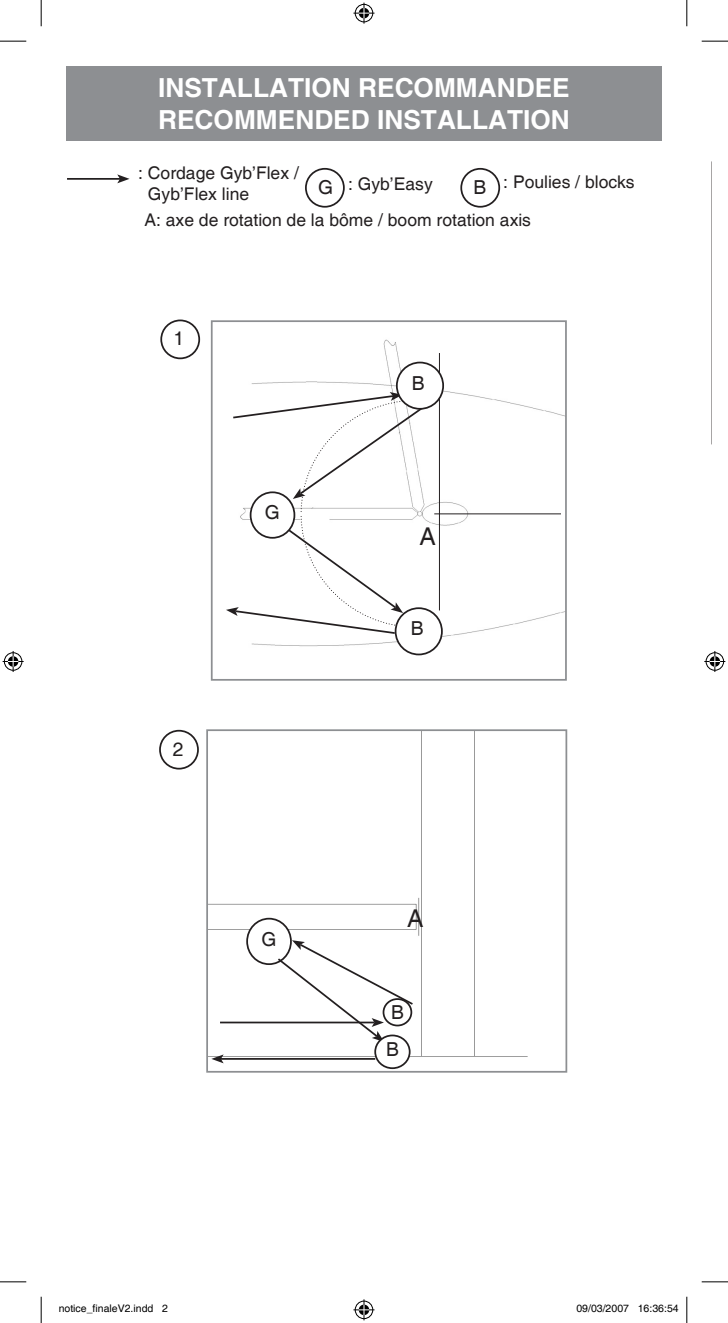
<style>
.page{position:relative;width:728px;height:1323px;background:#fff}
.page>*{position:absolute;margin:0;border:0;box-sizing:border-box;transform-origin:0 0}
.t1{font:700 26.25px/31.5px "Helvetica";color:#fff}
.t2{font:24.5px "Helvetica";color:#231f20}
.t3{font:19.25px/36.6px "Helvetica";color:#231f20}
.t4{font:17.5px/21px "Helvetica";color:#231f20}
.t5{font:10.5px "Helvetica";color:#000}
.s1{font-size:19.25px}
</style>
<div class="page">
<div style="left:66px;top:66px;width:595px;height:74px;background:#8d8f92"></div>
<img style="left:209px;top:732px;width:319px;height:337px">
<div style="left:206px;top:729px;width:361px;height:343px;border:2px solid #8d8f92"></div>
<div style="left:247px;top:918px;width:44px;height:46px;background:#fff;border-radius:50%"></div>
<div style="left:246px;top:917px;width:45px;height:48px;border:2px solid #231f20;border-radius:50%"></div>
<hr style="left:220px;top:1021px;width:154px;height:2px;background:#231f20">
<svg style="left:276px;top:940px;width:138px;height:102px"></svg>
<hr style="left:221px;top:1058px;width:154px;height:1px;background:#231f20">
<svg style="left:211px;top:1054px;width:12px;height:9px"></svg>
<div style="left:383px;top:999px;width:28px;height:26px;background:#fff;border-radius:50%"></div>
<div style="left:382px;top:998px;width:30px;height:28px;border:2px solid #231f20;border-radius:50%"></div>
<div style="left:375px;top:1035px;width:34px;height:33px;background:#fff;border-radius:50%"></div>
<div style="left:374px;top:1034px;width:36px;height:35px;border:2px solid #231f20;border-radius:50%"></div>
<div style="left:159px;top:730px;width:40px;height:39px;border:2px solid #231f20;border-radius:50%"></div>
<img style="left:251px;top:339px;width:312px;height:317px">
<div style="left:211px;top:320px;width:355px;height:360px;border:2px solid #8d8f92"></div>
<svg style="left:226px;top:392px;width:328px;height:243px"></svg>
<hr style="left:439px;top:353px;width:1px;height:257px;background:#231f20">
<hr style="left:434px;top:513px;width:126px;height:1px;background:#231f20">
<div style="left:250px;top:492px;width:44px;height:46px;background:#fff;border-radius:50%"></div>
<div style="left:249px;top:491px;width:46px;height:47px;border:2px solid #231f20;border-radius:50%"></div>
<div style="left:395px;top:608px;width:46px;height:46px;background:#fff;border-radius:50%"></div>
<div style="left:394px;top:607px;width:48px;height:48px;border:2px solid #231f20;border-radius:50%"></div>
<div style="left:396px;top:362px;width:47px;height:47px;background:#fff;border-radius:50%"></div>
<div style="left:395px;top:362px;width:49px;height:48px;border:2px solid #231f20;border-radius:50%"></div>
<div style="left:160px;top:319px;width:40px;height:40px;border:2px solid #231f20;border-radius:50%"></div>
<hr style="left:67px;top:178px;width:53px;height:2px;background:#231f20">
<svg style="left:117px;top:174px;width:12px;height:9px"></svg>
<div style="left:305px;top:168px;width:39px;height:40px;border:2px solid #231f20;border-radius:50%"></div>
<div style="left:460px;top:168px;width:40px;height:40px;border:2px solid #231f20;border-radius:50%"></div>
<svg style="left:711px;top:161px;width:1px;height:283px"></svg>
<svg style="left:0;top:41px;width:26px;height:1px"></svg>
<svg style="left:701px;top:41px;width:26px;height:1px"></svg>
<svg style="left:0;top:1281px;width:26px;height:1px"></svg>
<svg style="left:701px;top:1281px;width:26px;height:1px"></svg>
<svg style="left:41px;top:0;width:1px;height:26px"></svg>
<svg style="left:41px;top:1296px;width:1px;height:26px"></svg>
<svg style="left:686px;top:0;width:1px;height:26px"></svg>
<svg style="left:686px;top:1296px;width:1px;height:26px"></svg>
<svg style="left:353px;top:3px;width:21px;height:21px"></svg>
<svg style="left:353px;top:1299px;width:21px;height:21px"></svg>
<svg style="left:3px;top:651px;width:21px;height:21px"></svg>
<svg style="left:704px;top:651px;width:21px;height:21px"></svg>
<h1 class="t1" style="left:158px;top:73px;width:413px">INSTALLATION RECOMMANDEE<br>RECOMMENDED INSTALLATION</h1>
<p class="t4" style="left:148px;top:163px;width:152px;text-indent:-10px">: Cordage Gyb’Flex /<br>Gyb’Flex line</p>
<p class="t4" style="left:318px;top:174px;width:116px"><span class="s1">G</span> : Gyb’Easy</p>
<p class="t4" style="left:144px;top:163px;width:491px;line-height:38.1px;text-indent:329px"><span class="s1">B</span> : Poulies / blocks<br>A: axe de rotation de la bôme / boom rotation axis</p>
<p class="t3" style="left:173px;top:321px;width:12px">1</p>
<p class="t3" style="left:265px;top:495px;width:16px">G</p>
<p class="t3" style="left:173px;top:731px;width:12px">2</p>
<p class="t3" style="left:261px;top:921px;width:16px">G</p>
<p class="t3" style="left:411px;top:365px;width:14px">B</p>
<h2 class="t2" style="left:419px;top:522px;width:18px">A</h2>
<p class="t3" style="left:410px;top:611px;width:14px">B</p>
<h2 class="t2" style="left:407px;top:904px;width:18px">A</h2>
<p class="t3" style="left:386px;top:994px;width:19px">B<br>B</p>
<p class="t5" style="left:59px;top:1302px;width:111px">notice_finaleV2.indd 2</p>
<p class="t5" style="left:576px;top:1302px;width:104px">09/03/2007 16:36:54</p>
</div>
